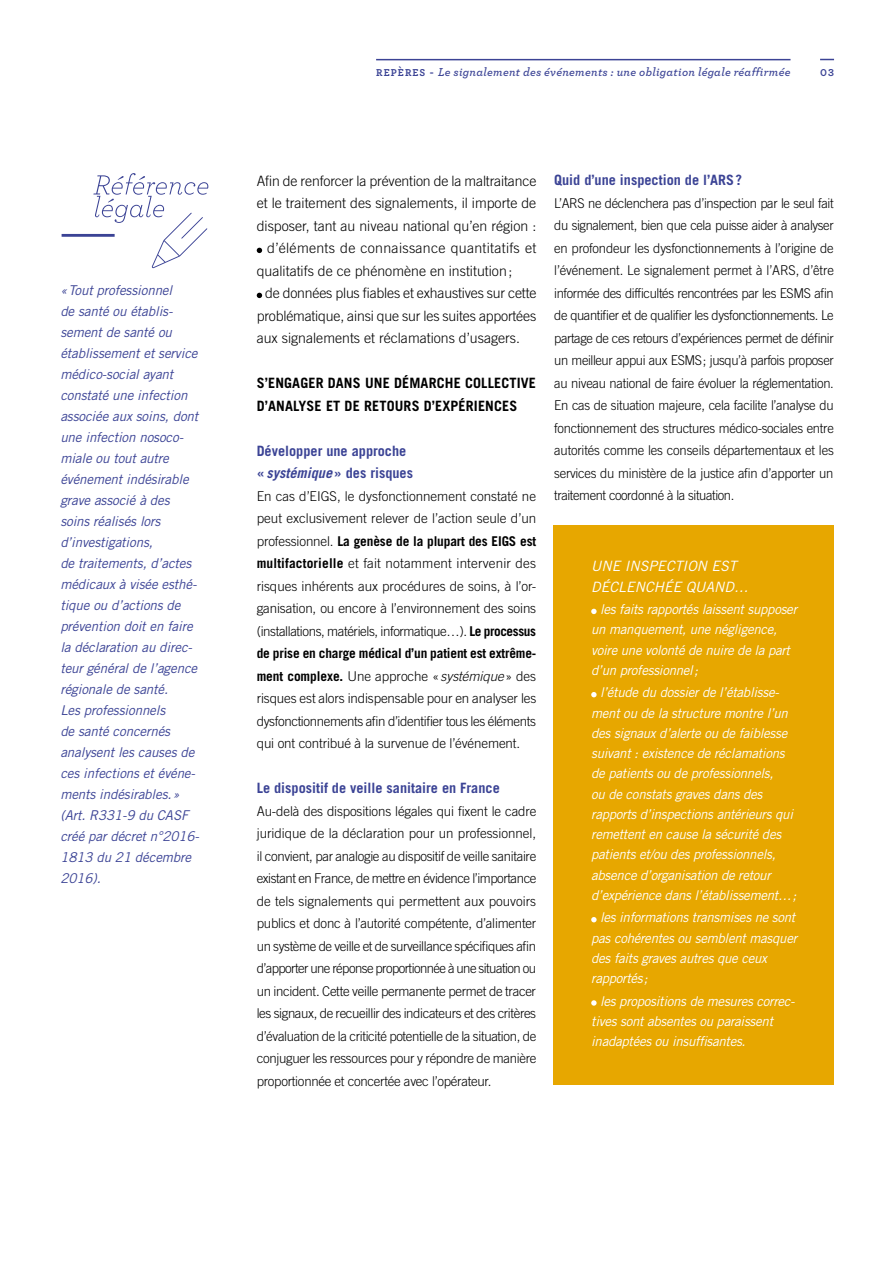
<style>
.page{position:relative;width:893px;height:1263px;background:#fff}
.page>*{position:absolute;margin:0;border:0;box-sizing:border-box;transform-origin:0 0}
.t1{font:300 14.25px "Trade Gothic";color:#000}
.t2{font:700 14.25px/22.5px "Trade Gothic";color:#3b4395}
.t3{font:700 14.25px/22.5px "Trade Gothic";letter-spacing:.01em;color:#000}
.t4{font:300 14.25px "Trade Gothic";letter-spacing:.02em;color:#000}
.t5{font:italic 14.25px/21px "Trade Gothic";color:#fff}
.t6{font:300 13.5px/22.5px "Trade Gothic";letter-spacing:-.02em;color:#000;text-align:justify}
.t7{font:300 13.5px/22.5px "Trade Gothic";letter-spacing:-.02em;color:#000;text-align:justify;scale:.96 1}
.t8{font:italic 13.5px/20.2px "Trade Gothic";letter-spacing:-.02em;color:#fff}
.t9{font:italic 13.5px/21px "Trade Gothic";letter-spacing:-.01em;color:#3b4395}
.t10{font:italic 600 12px "Archer";letter-spacing:.02em;color:#3b4395}
.t11{font:700 10.5px "Archer";color:#3b4395}
.s1{font-weight:700;font-style:normal;font-size:10.5px}
.s2{font-family:"Trade Gothic LT Std";font-style:italic}
.s3{font-weight:700}
.s4{font-style:italic}
</style>
<div class="page">
<svg style="left:820px;top:59px;width:14px;height:1px"></svg>
<hr style="left:376px;top:59px;width:414px;height:1px;background:#3b4395">
<svg style="left:257px;top:248px;width:5px;height:5px"></svg>
<svg style="left:257px;top:293px;width:5px;height:5px"></svg>
<div style="left:552px;top:525px;width:281px;height:560px;background:#e7a700"></div>
<hr style="left:62px;top:234px;width:53px;height:3px;background:#3b4395">
<svg style="left:93px;top:173px;width:115px;height:95px"></svg>
<svg style="left:591px;top:609px;width:6px;height:5px"></svg>
<svg style="left:591px;top:692px;width:6px;height:5px"></svg>
<svg style="left:591px;top:917px;width:6px;height:5px"></svg>
<svg style="left:591px;top:1000px;width:6px;height:6px"></svg>
<p class="t9" style="left:60px;top:280px;width:140px">«Tout professionnel<br>de santé ou établis&shy;sement de santé ou établissement et service médico-social ayant constaté une infection associée aux soins, dont une infection nosoco&shy;miale ou tout autre événement indésirable grave associé à des soins réalisés lors d’investigations,<br>de traitements, d’actes médicaux à visée esthé&shy;tique ou d’actions de prévention doit en faire la déclaration au direc&shy;teur général de l’agence régionale de santé.<br>Les professionnels<br>de santé concernés analysent les causes de ces infections et événe&shy;ments indésirables.» (Art. R331-9 du CASF créé par décret n°2016-<br>1813 du 21 décembre<br>2016).</p>
<p class="t10" style="left:376px;top:63px;width:416px"><span class="s1">REPÈRES -</span> Le signalement des événements : une obligation légale réaffirmée</p>
<p class="t11" style="left:820px;top:64px;width:15px">03</p>
<p class="t1" style="left:257px;top:172px;width:281px">Afin de renforcer la prévention de la maltraitance</p>
<p class="t1" style="left:257px;top:195px;width:281px">et le traitement des signalements, il importe de</p>
<p class="t1" style="left:257px;top:217px;width:281px">disposer, tant au niveau national qu’en région :</p>
<p class="t4" style="left:267px;top:240px;width:271px">d’éléments de connaissance quantitatifs et</p>
<p class="t1" style="left:257px;top:262px;width:257px">qualitatifs de ce phénomène en institution;</p>
<p class="t1" style="left:265px;top:285px;width:273px">de données plus fiables et exhaustives sur cette</p>
<p class="t1" style="left:257px;top:307px;width:281px">problématique, ainsi que sur les suites apportées</p>
<p class="t1" style="left:257px;top:330px;width:265px">aux signalements et réclamations d’usagers.</p>
<p class="t3" style="left:257px;top:372px;width:281px">S’ENGAGER DANS UNE DÉMARCHE COLLECTIVE<br>D’ANALYSE ET DE RETOURS D’EXPÉRIENCES</p>
<p class="t2" style="left:257px;top:439px;width:158px">Développer une approche «<span class="s2">systémique</span>» des risques</p>
<p class="t6" style="left:257px;top:484px;width:281px">En cas d’EIGS, le dysfonctionnement constaté ne peut exclusivement relever de l’action seule d’un professionnel. <span class="s3">La genèse de la plupart des EIGS est multifactorielle</span> et fait notamment intervenir des risques inhérents aux procédures de soins, à l’or&shy;ganisation, ou encore à l’environnement des soins (installations, matériels, informatique…). <span class="s3">Le processus de prise en charge médical d’un patient est extrême&shy;ment complexe.</span> Une approche «<span class="s4">systémique</span>» des risques est alors indispensable pour en analyser les dysfonctionnements afin d’identifier tous les éléments qui ont contribué à la survenue de l’événement.</p>
<p class="t2" style="left:257px;top:777px;width:245px">Le dispositif de veille sanitaire en France</p>
<p class="t6" style="left:257px;top:799px;width:281px">Au-delà des dispositions légales qui fixent le cadre juridique de la déclaration pour un professionnel, il convient, par analogie au dispositif de veille sanitaire existant en France, de mettre en évidence l’importance de tels signalements qui permettent aux pouvoirs publics et donc à l’autorité compétente, d’alimenter un système de veille et de surveillance spécifiques afin d’apporter une réponse proportionnée à une situation ou un incident. Cette veille permanente permet de tracer les signaux, de recueillir des indicateurs et des critères d’évaluation de la criticité potentielle de la situation, de conjuguer les ressources pour y répondre de manière proportionnée et concertée avec l’opérateur.</p>
<p class="t2" style="left:554px;top:169px;width:189px">Quid d’une inspection de l’ARS?</p>
<p class="t7" style="left:554px;top:192px;width:293px">L’ARS ne déclenchera pas d’inspection par le seul fait du signalement, bien que cela puisse aider à analyser en profondeur les dysfonctionnements à l’origine de l’événement. Le signalement permet à l’ARS, d’être informée des difficultés rencontrées par les ESMS afin de quantifier et de qualifier les dysfonctionnements. Le partage de ces retours d’expériences permet de définir un meilleur appui aux ESMS; jusqu’à parfois proposer au niveau national de faire évoluer la réglementation.<br>En cas de situation majeure, cela facilite l’analyse du fonctionnement des structures médico-sociales entre autorités comme les conseils départementaux et les services du ministère de la justice afin d’apporter un traitement coordonné à la situation.</p>
<p class="t5" style="left:591px;top:555px;width:159px">UNE INSPECTION EST<br>DÉCLENCHÉE QUAND…</p>
<p class="t8" style="left:591px;top:599px;width:207px;text-indent:9px">les faits rapportés laissent supposer un manquement, une négligence, voire une volonté de nuire de la part d’un professionnel;</p>
<p class="t8" style="left:591px;top:682px;width:207px;text-indent:9px">l’étude du dossier de l’établisse&shy;ment ou de la structure montre l’un des signaux d’alerte ou de faiblesse suivant : existence de réclamations de patients ou de professionnels,<br>ou de constats graves dans des rapports d’inspections antérieurs qui remettent en cause la sécurité des patients et/ou des professionnels, absence d’organisation de retour d’expérience dans l’établissement…;</p>
<p class="t8" style="left:591px;top:907px;width:207px;text-indent:9px">les informations transmises ne sont pas cohérentes ou semblent masquer des faits graves autres que ceux rapportés;</p>
<p class="t8" style="left:591px;top:990px;width:205px;text-indent:9px">les propositions de mesures correc&shy;tives sont absentes ou paraissent inadaptées ou insuffisantes.</p>
</div>
